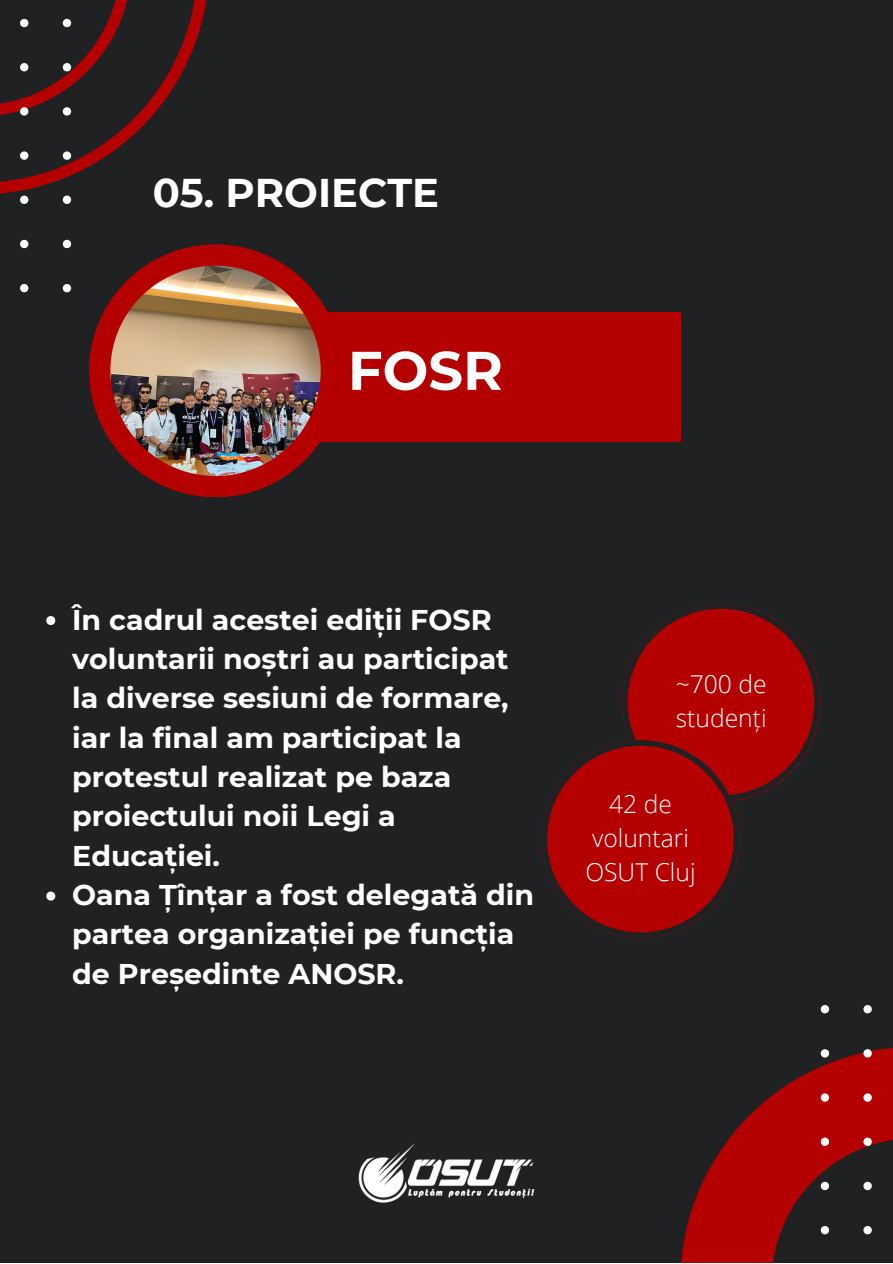
<style>
.page{position:relative;width:893px;height:1264px;background:#fff}
.page>*{position:absolute;margin:0;border:0;box-sizing:border-box;transform-origin:0 0}
.t1{font:700 54.3px "Montserrat";color:#fff}
.t2{font:700 40.05px "Montserrat";color:#fff}
.t3{font:700 28.5px/39.3px "Montserrat";color:#fff}
.t4{font:300 24.6px/33.8px "Open Sans";color:#fff}
</style>
<div class="page">
<div style="left:0;top:0;width:892px;height:1262px;background:#1f2122"></div>
<svg style="left:0;top:0;width:207px;height:292px"></svg>
<svg style="left:681px;top:1067px;width:139px;height:195px;fill:#b40001"></svg>
<svg style="left:820px;top:1005px;width:72px;height:230px"></svg>
<img style="left:358px;top:1143px;width:177px;height:60px">
<div style="left:185px;top:313px;width:495px;height:129px;background:#b40001"></div>
<svg style="left:541px;top:603px;width:278px;height:335px"></svg>
<svg style="left:46px;top:616px;width:9px;height:9px"></svg>
<svg style="left:46px;top:891px;width:9px;height:9px"></svg>
<img style="left:89px;top:244px;width:253px;height:253px">
<p class="t2" style="left:153px;top:169px;width:288px">05. PROIECTE</p>
<p class="t1" style="left:348px;top:337px;width:156px">FOSR</p>
<p class="t3" style="left:72px;top:599px;width:438px">În cadrul acestei ediții FOSR voluntarii noștri au participat la diverse sesiuni de formare, iar la final am participat la protestul realizat pe baza proiectului noii Legi a<br>Educației.</p>
<p class="t3" style="left:72px;top:875px;width:463px">Oana Țînțar a fost delegată din partea organizației pe funcția de Președinte ANOSR.</p>
<p class="t4" style="left:675px;top:666px;width:92px">~700 de studenți</p>
<p class="t4" style="left:585px;top:786px;width:112px;text-align:center">42 de voluntari<br>OSUT Cluj</p>
</div>
